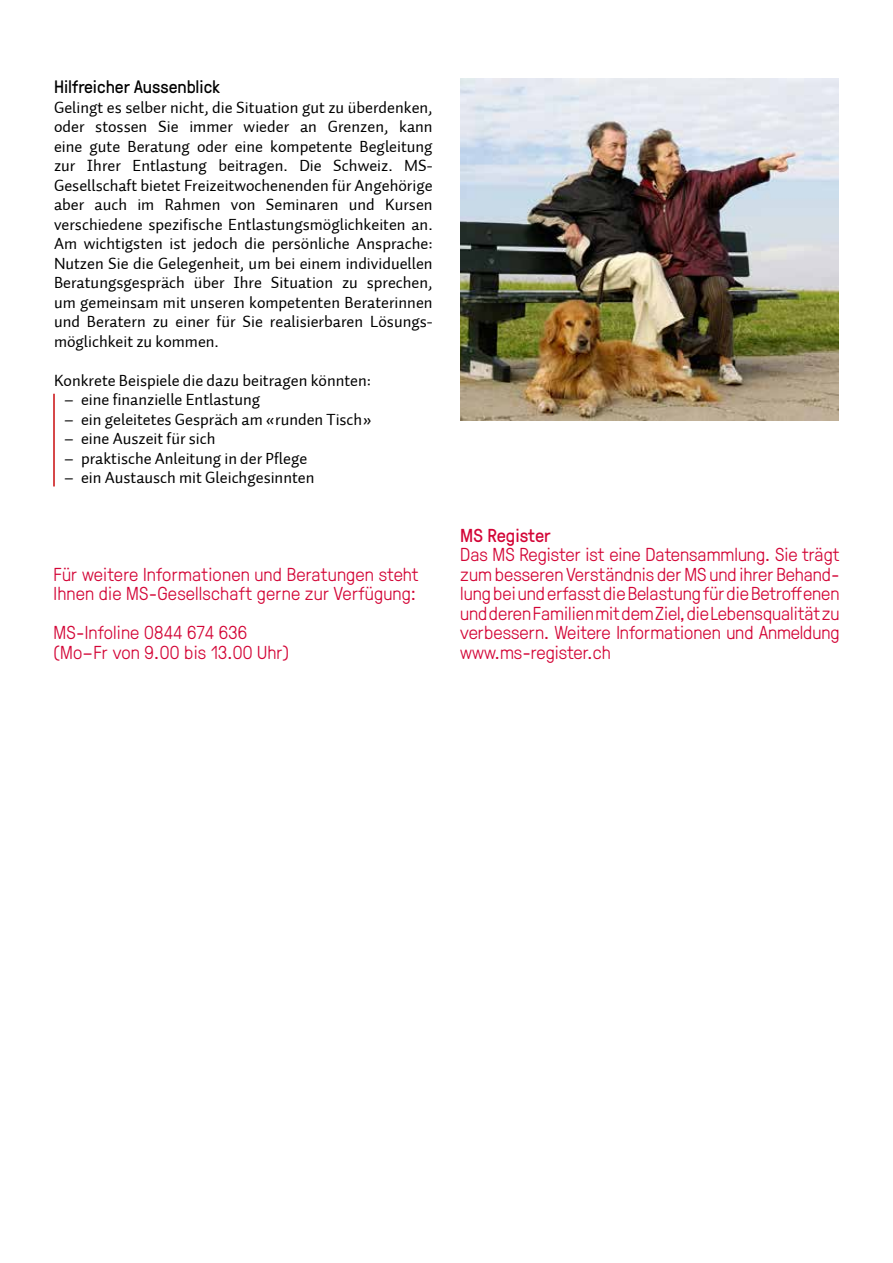
<style>
.page{position:relative;width:893px;height:1263px;background:#fff}
.page>*{position:absolute;margin:0;border:0;box-sizing:border-box;transform-origin:0 0}
.t1{font:300 18.75px/19.5px "GT Pressura";letter-spacing:.01em;color:#d30536}
.t2{font:18.75px "GT Pressura";color:#d30536}
.t3{font:18px "GT Pressura";color:#000}
.t4{font:16.5px/19.5px "Auto 2 Regular LF";color:#000;text-align:justify}
</style>
<div class="page">
<hr style="left:53px;top:394px;width:2px;height:92px;background:#c90c0f">
<img style="left:460px;top:79px;width:379px;height:341px">
<p class="t3" style="left:54px;top:74px;width:168px">Hilfreicher Aussenblick</p>
<p class="t4" style="left:54px;top:97px;width:380px">Gelingt es selber nicht, die Situation gut zu überdenken, oder stossen Sie immer wieder an Grenzen, kann eine gute Beratung oder eine kompetente Begleitung zur Ihrer Entlastung beitragen. Die Schweiz. MS-Gesellschaft bietet Freizeitwochenenden für Angehörige aber auch im Rahmen von Seminaren und Kursen verschiedene spezifische Entlastungsmöglichkeiten an.<br>Am wichtigsten ist jedoch die persönliche Ansprache:<br>Nutzen Sie die Gelegenheit, um bei einem individuellen Beratungsgespräch über Ihre Situation zu sprechen, um gemeinsam mit unseren kompetenten Beraterinnen und Beratern zu einer für Sie realisierbaren Lösungs&shy;möglichkeit zu kommen.</p>
<p class="t4" style="left:54px;top:370px;width:319px">Konkrete Beispiele die dazu beitragen könnten:</p>
<p class="t4" style="left:65px;top:390px;width:197px">– eine finanzielle Entlastung</p>
<p class="t4" style="left:65px;top:410px;width:308px">– ein geleitetes Gespräch am «runden Tisch»</p>
<p class="t4" style="left:65px;top:429px;width:152px">– eine Auszeit für sich</p>
<p class="t4" style="left:65px;top:449px;width:244px">– praktische Anleitung in der Pflege</p>
<p class="t4" style="left:65px;top:468px;width:251px">– ein Austausch mit Gleichgesinnten</p>
<p class="t1" style="left:54px;top:563px;width:367px">Für weitere Informationen und Beratungen steht<br>Ihnen die MS-Gesellschaft gerne zur Verfügung:</p>
<p class="t1" style="left:54px;top:622px;width:237px">MS-Infoline 0844 674 636 (Mo–Fr von 9.00 bis 13.00 Uhr)</p>
<p class="t2" style="left:460px;top:522px;width:92px">MS Register</p>
<p class="t1" style="left:460px;top:544px;width:381px;text-align:justify">Das MS Register ist eine Datensammlung. Sie trägt zum besseren Verständnis der MS und ihrer Behand&shy;lung bei und erfasst die Belastung für die Betroffenen und deren Familien mit dem Ziel, die Lebensqualität zu verbessern. Weitere Informationen und Anmeldung www.ms-register.ch</p>
</div>
